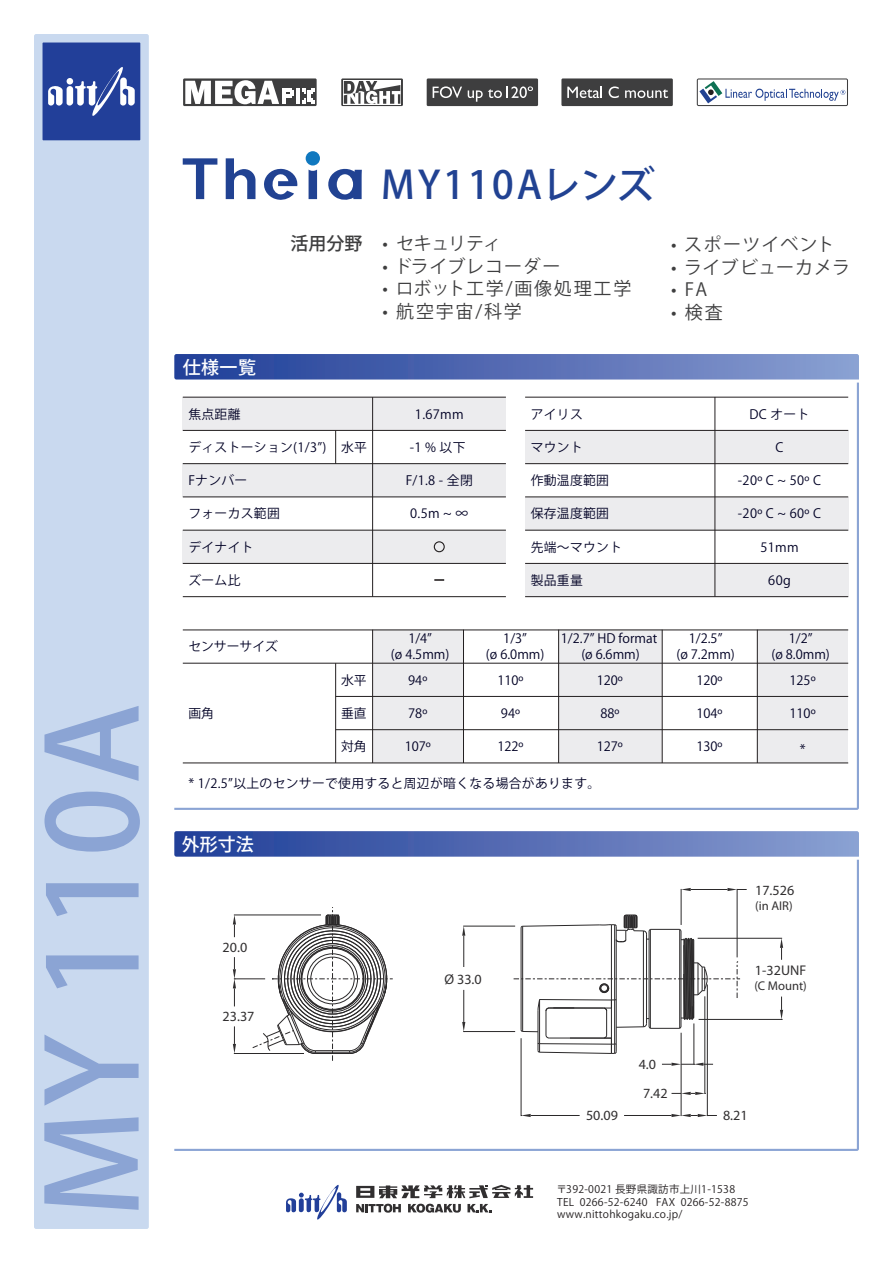
<style>
.page{position:relative;width:893px;height:1263px;background:#fff}
.page>*{position:absolute;margin:0;border:0;box-sizing:border-box;transform-origin:0 0}
.t1{font:500 123px "Koz Go Pro";letter-spacing:.025em;color:#8ba4d4}
.t2{font:500 38.4px "Koz Go Pro";letter-spacing:.075em;color:#214292}
.t3{font:18px "Koz Go Pro";letter-spacing:.05em;color:#3e3e3f}
.t4{font:18px "Koz Go Pro";letter-spacing:.1em;color:#3e3e3f}
.t5{font:18px "Koz Go Pro";letter-spacing:.02em;color:#3e3e3f}
.t6{font:500 18px "Koz Go Pro";letter-spacing:.015em;color:#fff}
.t7{font:500 18px "Koz Go Pro";color:#3e3e3f}
.t8{font:14.1px "Myriad Pro";color:#312f30}
.t9{font:12.75px/15.3px "Koz Go Pro";letter-spacing:.025em;color:#000024;text-align:center}
.t10{font:12.75px/15.3px "Koz Go Pro";color:#000024;text-align:center}
.t11{font:12.75px "Myriad Pro";color:#312f30}
.t12{font:10.5px/12.6px "Koz Go Pro";letter-spacing:.025em;color:#231f20}
</style>
<div class="page">
<svg style="left:174px;top:1073px;width:685px;height:78px"></svg>
<svg style="left:174px;top:354px;width:685px;height:25px;background:#556db4"></svg>
<svg style="left:174px;top:383px;width:685px;height:427px"></svg>
<div style="left:34px;top:34px;width:115px;height:1195px;background:#c9d9ef;border-radius:2px"></div>
<div style="left:43px;top:43px;width:97px;height:97px;background:#223f99"></div>
<svg style="left:48px;top:67px;width:87px;height:49px"></svg>
<svg style="left:286px;top:1184px;width:61px;height:36px"></svg>
<svg style="left:356px;top:1185px;width:177px;height:13px"></svg>
<svg style="left:356px;top:1204px;width:45px;height:9px"></svg>
<svg style="left:467px;top:1204px;width:24px;height:8px"></svg>
<svg style="left:408px;top:1204px;width:53px;height:9px"></svg>
<svg style="left:341px;top:78px;width:62px;height:28px"></svg>
<svg style="left:342px;top:79px;width:60px;height:26px"></svg>
<svg style="left:343px;top:80px;width:58px;height:24px"></svg>
<svg style="left:344px;top:81px;width:57px;height:23px"></svg>
<div style="left:183px;top:78px;width:134px;height:28px;background:#3e3e3f"></div>
<svg style="left:185px;top:80px;width:129px;height:24px"></svg>
<svg style="left:697px;top:78px;width:151px;height:28px"></svg>
<div style="left:427px;top:78px;width:111px;height:28px;background:#3e3e3f"></div>
<svg style="left:433px;top:86px;width:29px;height:12px"></svg>
<svg style="left:468px;top:86px;width:65px;height:16px"></svg>
<div style="left:561px;top:78px;width:112px;height:28px;background:#3e3e3f"></div>
<svg style="left:567px;top:87px;width:35px;height:11px"></svg>
<svg style="left:609px;top:86px;width:10px;height:12px"></svg>
<svg style="left:625px;top:89px;width:43px;height:9px"></svg>
<hr style="left:183px;top:397px;width:323px;height:1px;background:#231f20">
<hr style="left:183px;top:430px;width:323px;height:1px;background:#231f20">
<hr style="left:183px;top:463px;width:323px;height:1px;background:#231f20">
<hr style="left:183px;top:497px;width:323px;height:1px;background:#231f20">
<hr style="left:183px;top:530px;width:323px;height:1px;background:#231f20">
<hr style="left:183px;top:563px;width:323px;height:1px;background:#231f20">
<hr style="left:183px;top:596px;width:323px;height:1px;background:#231f20">
<hr style="left:372px;top:397px;width:1px;height:200px;background:#231f20">
<hr style="left:525px;top:397px;width:323px;height:1px;background:#231f20">
<hr style="left:525px;top:430px;width:323px;height:1px;background:#231f20">
<hr style="left:525px;top:463px;width:323px;height:1px;background:#231f20">
<hr style="left:525px;top:497px;width:323px;height:1px;background:#231f20">
<hr style="left:525px;top:530px;width:323px;height:1px;background:#231f20">
<hr style="left:525px;top:563px;width:323px;height:1px;background:#231f20">
<hr style="left:525px;top:596px;width:323px;height:1px;background:#231f20">
<hr style="left:715px;top:397px;width:1px;height:200px;background:#231f20">
<hr style="left:335px;top:431px;width:1px;height:33px;background:#231f20">
<svg style="left:264px;top:168px;width:34px;height:32px"></svg>
<svg style="left:328px;top:168px;width:34px;height:32px"></svg>
<svg style="left:309px;top:170px;width:8px;height:29px"></svg>
<div style="left:306px;top:151px;width:14px;height:14px;background:#1078bf;border-radius:50%"></div>
<svg style="left:183px;top:158px;width:34px;height:41px"></svg>
<svg style="left:226px;top:158px;width:29px;height:41px"></svg>
<svg style="left:434px;top:579px;width:10px;height:2px"></svg>
<div style="left:434px;top:541px;width:11px;height:11px;border:1px solid #231f20;border-radius:50%"></div>
<hr style="left:704px;top:996px;width:1px;height:98px;background:#2b292a">
<hr style="left:681px;top:1033px;width:1px;height:83px;background:#2b292a">
<hr style="left:521px;top:1038px;width:1px;height:78px;background:#2b292a">
<hr style="left:624px;top:1115px;width:47px;height:1px;background:#2b292a">
<hr style="left:531px;top:1115px;width:49px;height:1px;background:#2b292a">
<hr style="left:707px;top:984px;width:1px;height:132px;background:#2b292a">
<svg style="left:671px;top:1092px;width:35px;height:3px"></svg>
<svg style="left:671px;top:1114px;width:46px;height:3px"></svg>
<svg style="left:521px;top:1114px;width:10px;height:3px"></svg>
<svg style="left:174px;top:831px;width:685px;height:242px"></svg>
<div style="left:373px;top:630px;width:90px;height:133px;background:#ececee"></div>
<div style="left:559px;top:630px;width:103px;height:133px;background:#ececee"></div>
<div style="left:757px;top:630px;width:91px;height:133px;background:#ececee"></div>
<hr style="left:183px;top:630px;width:665px;height:1px;background:#231f20">
<hr style="left:183px;top:663px;width:665px;height:1px;background:#231f20">
<hr style="left:336px;top:696px;width:512px;height:1px;background:#231f20">
<hr style="left:336px;top:729px;width:512px;height:1px;background:#231f20">
<hr style="left:183px;top:763px;width:665px;height:1px;background:#231f20">
<hr style="left:335px;top:663px;width:1px;height:100px;background:#231f20">
<hr style="left:372px;top:630px;width:1px;height:133px;background:#231f20">
<hr style="left:463px;top:630px;width:1px;height:133px;background:#231f20">
<hr style="left:558px;top:630px;width:1px;height:133px;background:#231f20">
<hr style="left:662px;top:630px;width:1px;height:133px;background:#231f20">
<hr style="left:757px;top:630px;width:1px;height:133px;background:#231f20">
<h1 class="t1" style="left:15px;top:1217px;width:516px;rotate:-90deg">MY 110A</h1>
<h3 class="t6" style="left:183px;top:356px;width:75px">仕様一覧</h3>
<h2 class="t2" style="left:381px;top:160px;width:275px">MY110Aレンズ</h2>
<h3 class="t3" style="left:382px;top:232px;width:120px">• セキュリティ</h3>
<h3 class="t3" style="left:382px;top:254px;width:180px">• ドライブレコーダー</h3>
<h3 class="t4" style="left:382px;top:277px;width:250px">• ロボット工学/画像処理工学</h3>
<h3 class="t3" style="left:382px;top:299px;width:141px">• 航空宇宙/科学</h3>
<h3 class="t7" style="left:290px;top:232px;width:73px">活用分野</h3>
<h3 class="t3" style="left:671px;top:233px;width:165px">• スポーツイベント</h3>
<h3 class="t5" style="left:671px;top:255px;width:181px">• ライブビューカメラ</h3>
<h3 class="t3" style="left:671px;top:278px;width:38px">• FA</h3>
<h3 class="t3" style="left:671px;top:300px;width:53px">• 検査</h3>
<p class="t9" style="left:188px;top:407px;width:54px">焦点距離</p>
<p class="t9" style="left:415px;top:407px;width:50px">1.67mm</p>
<p class="t9" style="left:188px;top:440px;width:180px">ディストーション(1/3”) 水平</p>
<p class="t9" style="left:410px;top:440px;width:57px">-1 % 以下</p>
<p class="t9" style="left:531px;top:407px;width:54px">アイリス</p>
<p class="t9" style="left:749px;top:407px;width:62px">DC オート</p>
<p class="t9" style="left:531px;top:440px;width:54px">マウント</p>
<p class="t9" style="left:775px;top:440px;width:9px">C</p>
<p class="t9" style="left:188px;top:473px;width:61px">Fナンバー</p>
<p class="t9" style="left:188px;top:506px;width:93px">フォーカス範囲</p>
<p class="t9" style="left:188px;top:540px;width:67px">デイナイト</p>
<p class="t9" style="left:188px;top:573px;width:54px">ズーム比</p>
<p class="t9" style="left:406px;top:473px;width:69px">F/1.8 - 全閉</p>
<p class="t9" style="left:410px;top:506px;width:60px">0.5m ~ ∞</p>
<p class="t9" style="left:531px;top:473px;width:80px">作動温度範囲</p>
<p class="t9" style="left:531px;top:506px;width:80px">保存温度範囲</p>
<p class="t9" style="left:738px;top:473px;width:85px">-20º C ~ 50º C</p>
<p class="t9" style="left:738px;top:506px;width:85px">-20º C ~ 60º C</p>
<p class="t9" style="left:531px;top:540px;width:93px">先端～マウント</p>
<p class="t9" style="left:760px;top:540px;width:40px">51mm</p>
<p class="t9" style="left:531px;top:573px;width:54px">製品重量</p>
<p class="t9" style="left:768px;top:573px;width:24px">60g</p>
<p class="t10" style="left:188px;top:639px;width:91px">センサーサイズ</p>
<p class="t9" style="left:188px;top:706px;width:27px">画角</p>
<p class="t9" style="left:391px;top:631px;width:60px">1/4”<br>(ø 4.5mm)</p>
<p class="t9" style="left:486px;top:631px;width:60px">1/3”<br>(ø 6.0mm)</p>
<p class="t10" style="left:561px;top:631px;width:98px">1/2.7” HD format (ø 6.6mm)</p>
<p class="t9" style="left:676px;top:631px;width:60px">1/2.5”<br>(ø 7.2mm)</p>
<p class="t9" style="left:771px;top:631px;width:60px">1/2”<br>(ø 8.0mm)</p>
<p class="t9" style="left:341px;top:673px;width:27px">水平</p>
<p class="t9" style="left:408px;top:673px;width:21px">94º</p>
<p class="t9" style="left:408px;top:706px;width:21px">78º</p>
<p class="t9" style="left:405px;top:739px;width:28px">107º</p>
<p class="t9" style="left:341px;top:706px;width:27px">垂直</p>
<p class="t9" style="left:341px;top:739px;width:27px">対角</p>
<p class="t9" style="left:497px;top:673px;width:28px">110º</p>
<p class="t9" style="left:501px;top:706px;width:21px">94º</p>
<p class="t9" style="left:497px;top:739px;width:28px">122º</p>
<p class="t9" style="left:597px;top:673px;width:28px">120º</p>
<p class="t9" style="left:600px;top:706px;width:21px">88º</p>
<p class="t9" style="left:597px;top:739px;width:28px">127º</p>
<p class="t9" style="left:696px;top:673px;width:28px">120º</p>
<p class="t9" style="left:696px;top:706px;width:28px">104º</p>
<p class="t9" style="left:696px;top:739px;width:28px">130º</p>
<p class="t9" style="left:789px;top:673px;width:28px">125º</p>
<p class="t9" style="left:789px;top:706px;width:28px">110º</p>
<p class="t9" style="left:800px;top:742px;width:7px">*</p>
<p class="t9" style="left:188px;top:776px;width:413px">* 1/2.5”以上のセンサーで使用すると周辺が暗くなる場合があります。</p>
<h3 class="t6" style="left:182px;top:833px;width:73px">外形寸法</h3>
<p class="t8" style="left:223px;top:938px;width:26px">20.0</p>
<p class="t8" style="left:223px;top:1007px;width:33px">23.37</p>
<p class="t8" style="left:444px;top:970px;width:39px">Ø 33.0</p>
<p class="t8" style="left:755px;top:881px;width:41px">17.526</p>
<p class="t11" style="left:755px;top:897px;width:39px">(in AIR)</p>
<p class="t8" style="left:586px;top:1107px;width:33px">50.09</p>
<p class="t8" style="left:639px;top:1055px;width:19px">4.0</p>
<p class="t8" style="left:643px;top:1085px;width:26px">7.42</p>
<p class="t8" style="left:755px;top:961px;width:53px">1-32UNF</p>
<p class="t11" style="left:754px;top:977px;width:54px">(C Mount)</p>
<p class="t8" style="left:723px;top:1107px;width:26px">8.21</p>
<p class="t12" style="left:556px;top:1183px;width:194px">〒392-0021 長野県諏訪市上川1-1538<br>TEL 0266-52-6240 FAX 0266-52-8875 www.nittohkogaku.co.jp/</p>
</div>
